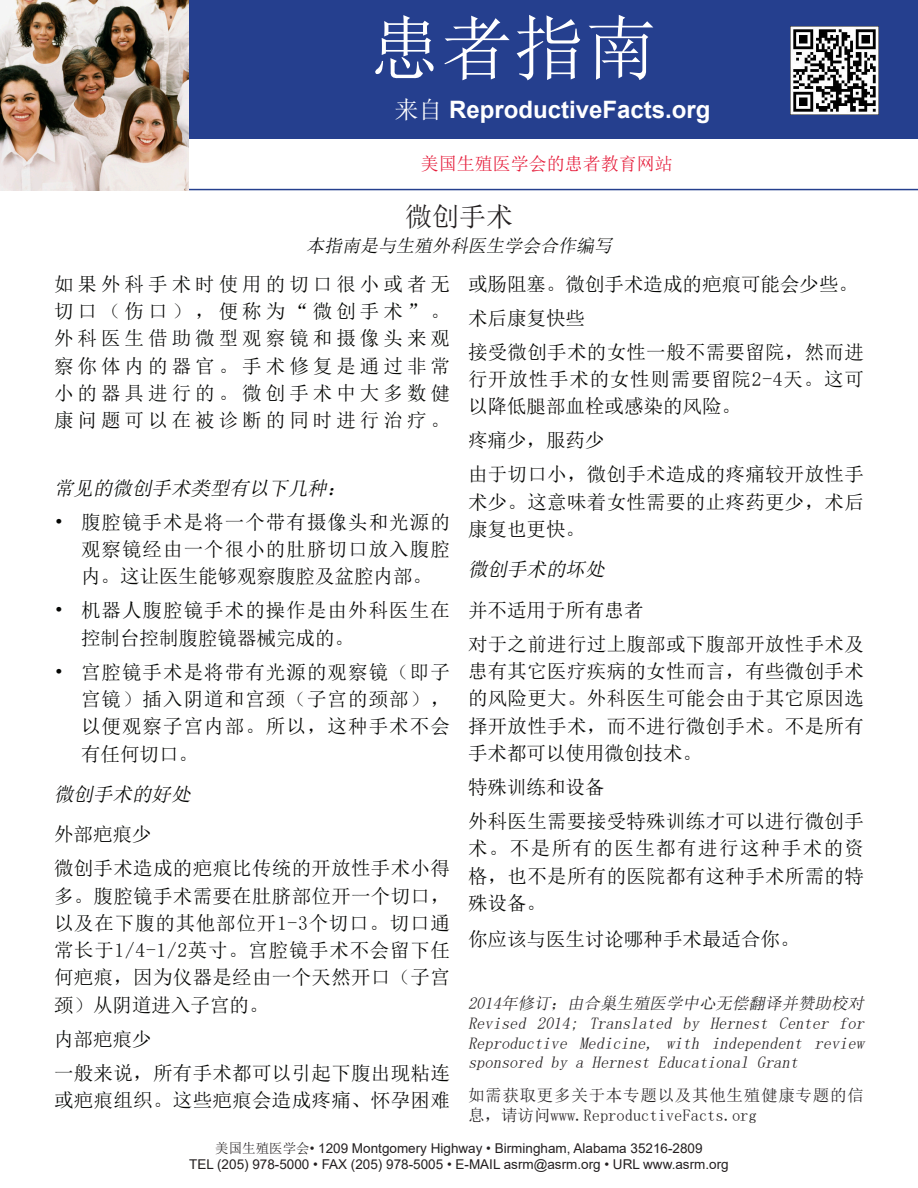
<style>
.page{position:relative;width:918px;height:1188px;background:#fff}
.page>*{position:absolute;margin:0;border:0;box-sizing:border-box;transform-origin:0 0}
.t1{font:72px "Sim Sun";color:#fff}
.t2{font:27px "Sim Sun";color:#231f20}
.t3{font:700 24px "Arial";color:#fff}
.t4{font:19.5px/27.3px "Sim Sun";letter-spacing:.015em;color:#040503;text-align:justify}
.t5{font:19.5px/27.3px "Sim Sun";letter-spacing:.055em;color:#040503}
.t6{font:italic 19.5px "Sim Sun";color:#040503}
.t7{font:italic 18px "Sim Sun";color:#040503}
.t8{font:18px "Sim Sun";color:#e51836}
.t9{font:italic 16.5px/19.8px "Sim Sun";color:#231f20;text-align:justify}
.t10{font:16.5px/19.8px "Sim Sun";color:#231f20}
.t11{font:13.5px "Arial";color:#231f20}
.s1{font-family:"Sim Sun";font-weight:400}
.s2{font-family:"Sim Sun"}
</style>
<div class="page">
<div style="left:189px;top:0;width:729px;height:139px;background:#253f8e"></div>
<hr style="left:0;top:189px;width:918px;height:1px;background:#253f8e">
<img style="left:0;top:0;width:189px;height:191px">
<img style="left:791px;top:26px;width:88px;height:88px">
<p class="t1" style="left:369px;top:12px;width:289px">患者指南</p>
<p class="t3" style="left:394px;top:92px;width:318px"><span class="s1">来自</span> ReproductiveFacts.org</p>
<p class="t8" style="left:421px;top:155px;width:253px">美国生殖医学会的患者教育网站</p>
<p class="t2" style="left:405px;top:202px;width:109px">微创手术</p>
<p class="t7" style="left:306px;top:237px;width:311px">本指南是与生殖外科医生学会合作编写</p>
<p class="t4" style="left:468px;top:270px;width:391px">或肠阻塞。微创手术造成的疤痕可能会少些。</p>
<p class="t4" style="left:468px;top:304px;width:118px">术后康复快些</p>
<p class="t4" style="left:468px;top:338px;width:397px">接受微创手术的女性一般不需要留院，然而进行开放性手术的女性则需要留院2-4天。这可以降低腿部血栓或感染的风险。</p>
<p class="t4" style="left:468px;top:427px;width:138px">疼痛少，服药少</p>
<p class="t4" style="left:468px;top:461px;width:397px">由于切口小，微创手术造成的疼痛较开放性手术少。这意味着女性需要的止疼药更少，术后康复也更快。</p>
<p class="t6" style="left:468px;top:560px;width:142px">微创手术的坏处</p>
<p class="t4" style="left:468px;top:596px;width:177px">并不适用于所有患者</p>
<p class="t4" style="left:468px;top:630px;width:397px">对于之前进行过上腹部或下腹部开放性手术及患有其它医疗疾病的女性而言，有些微创手术的风险更大。外科医生可能会由于其它原因选择开放性手术，而不进行微创手术。不是所有手术都可以使用微创技术。</p>
<p class="t4" style="left:468px;top:773px;width:138px">特殊训练和设备</p>
<p class="t4" style="left:468px;top:807px;width:398px">外科医生需要接受特殊训练才可以进行微创手术。不是所有的医生都有进行这种手术的资格，也不是所有的医院都有这种手术所需的特殊设备。</p>
<p class="t4" style="left:468px;top:925px;width:333px">你应该与医生讨论哪种手术最适合你。</p>
<p class="t4" style="left:54px;top:270px;width:398px">如果外科手术时使用的切口很小或者无切口（伤口），便称为“微创手术”。外科医生借助微型观察镜和摄像头来观察你体内的器官。手术修复是通过非常小的器具进行的。微创手术中大多数健康问题可以在被诊断的同时进行治疗。</p>
<p class="t6" style="left:54px;top:478px;width:298px">常见的微创手术类型有以下几种：</p>
<p class="t4" style="left:81px;top:508px;width:370px;text-indent:-27px">• 腹腔镜手术是将一个带有摄像头和光源的观察镜经由一个很小的肚脐切口放入腹腔内。这让医生能够观察腹腔及盆腔内部。</p>
<p class="t5" style="left:81px;top:597px;width:370px;text-indent:-27px">• 机器人腹腔镜手术的操作是由外科医生在控制台控制腹腔镜器械完成的。</p>
<p class="t4" style="left:81px;top:658px;width:370px;text-indent:-27px">• 宫腔镜手术是将带有光源的观察镜（即子宫镜）插入阴道和宫颈（子宫的颈部），以便观察子宫内部。所以，这种手术不会有任何切口。</p>
<p class="t6" style="left:54px;top:784px;width:142px">微创手术的好处</p>
<p class="t4" style="left:54px;top:821px;width:99px">外部疤痕少</p>
<p class="t4" style="left:54px;top:855px;width:398px">微创手术造成的疤痕比传统的开放性手术小得多。腹腔镜手术需要在肚脐部位开一个切口，以及在下腹的其他部位开1-3个切口。切口通常长于1/4-1/2英寸。宫腔镜手术不会留下任何疤痕，因为仪器是经由一个天然开口（子宫颈）从阴道进入子宫的。</p>
<p class="t4" style="left:54px;top:1025px;width:99px">内部疤痕少</p>
<p class="t4" style="left:54px;top:1059px;width:397px">一般来说，所有手术都可以引起下腹出现粘连或疤痕组织。这些疤痕会造成疼痛、怀孕困难</p>
<p class="t9" style="left:468px;top:993px;width:401px">2014年修订；由合巢生殖医学中心无偿翻译并赞助校对</p>
<p class="t9" style="left:468px;top:1013px;width:401px">Revised 2014; Translated by Hernest Center for Reproductive Medicine, with independent review sponsored by a Hernest Educational Grant</p>
<p class="t10" style="left:468px;top:1085px;width:397px">如需获取更多关于本专题以及其他生殖健康专题的信息，请访问www.ReproductiveFacts.org</p>
<p class="t11" style="left:215px;top:1139px;width:489px"><span class="s2">美国生殖医学会</span>• 1209 Montgomery Highway • Birmingham, Alabama 35216-2809</p>
<p class="t11" style="left:189px;top:1155px;width:541px">TEL (205) 978-5000 • FAX (205) 978-5005 • E-MAIL asrm@asrm.org • URL www.asrm.org</p>
</div>
